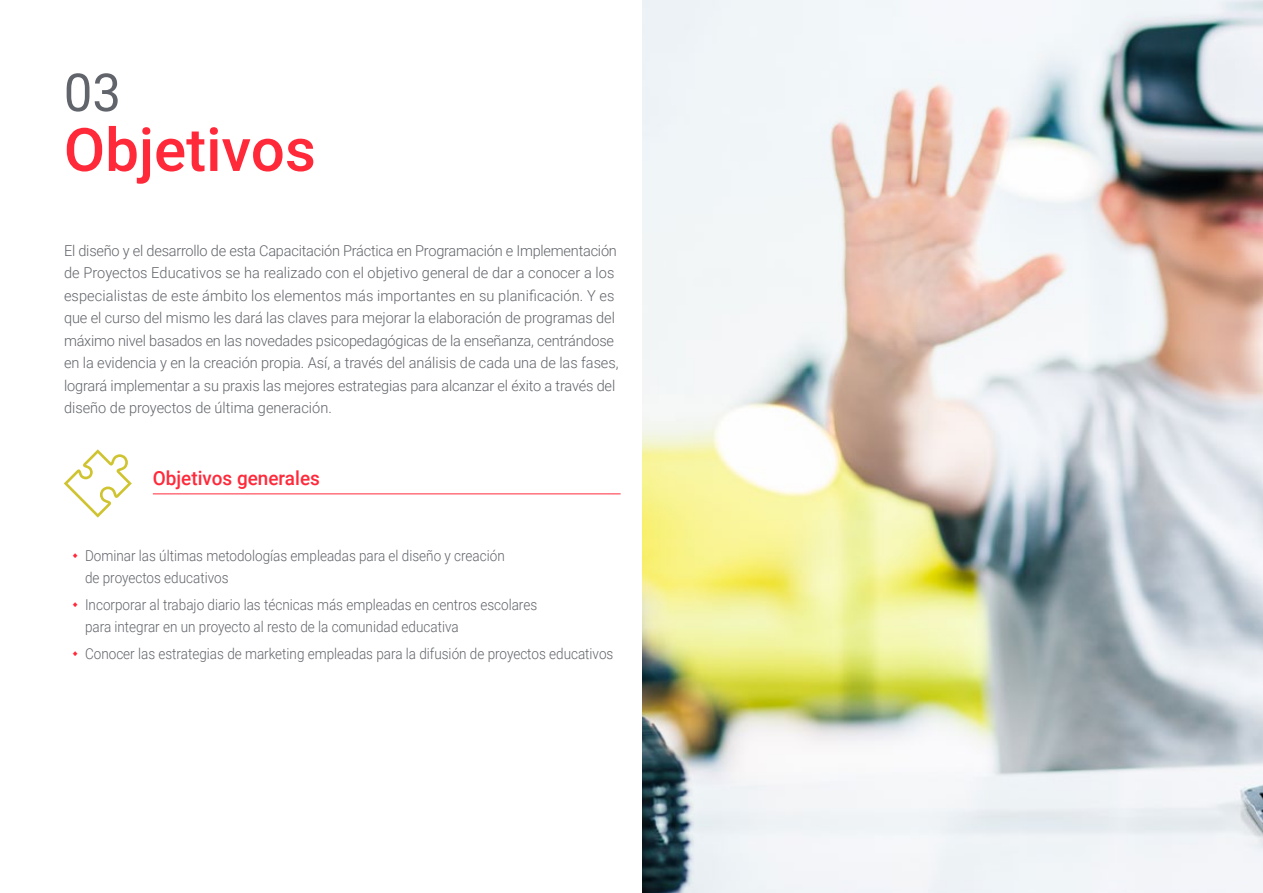
<style>
.page{position:relative;width:1263px;height:893px;background:#fff}
.page>*{position:absolute;margin:0;border:0;box-sizing:border-box;transform-origin:0 0}
.t1{font:500 60px "Roboto";color:#ff293a}
.t2{font:52.5px "Roboto";color:#61646a}
.t3{font:500 19.5px "Roboto";color:#ff293a}
.t4{font:300 15px/22.5px "Roboto";letter-spacing:-.005em;color:#61646a}
.t5{font:300 15px/22.5px "Roboto";letter-spacing:-.005em;color:#61646a;scale:.9 1}
</style>
<div class="page">
<img style="left:642px;top:0;width:621px;height:893px">
<hr style="left:153px;top:493px;width:468px;height:1px;background:#ff293a">
<svg style="left:64px;top:449px;width:68px;height:69px"></svg>
<h2 class="t2" style="left:64px;top:56px;width:59px">03</h2>
<h1 class="t1" style="left:64px;top:108px;width:254px">Objetivos</h1>
<p class="t4" style="left:64px;top:239px;width:556px">El diseño y el desarrollo de esta Capacitación Práctica en Programación e Implementación de Proyectos Educativos se ha realizado con el objetivo general de dar a conocer a los especialistas de este ámbito los elementos más importantes en su planificación. Y es que el curso del mismo les dará las claves para mejorar la elaboración de programas del máximo nivel basados en las novedades psicopedagógicas de la enseñanza, centrándose en la evidencia y en la creación propia. Así, a través del análisis de cada una de las fases, logrará implementar a su praxis las mejores estrategias para alcanzar el éxito a través del diseño de proyectos de última generación.</p>
<h3 class="t3" style="left:153px;top:465px;width:169px">Objetivos generales</h3>
<p class="t5" style="left:85px;top:543px;width:468px">Dominar las últimas metodologías empleadas para el diseño y creación de proyectos educativos</p>
<p class="t5" style="left:85px;top:593px;width:504px">Incorporar al trabajo diario las técnicas más empleadas en centros escolares para integrar en un proyecto al resto de la comunidad educativa</p>
<p class="t5" style="left:85px;top:642px;width:589px">Conocer las estrategias de marketing empleadas para la difusión de proyectos educativos</p>
</div>
